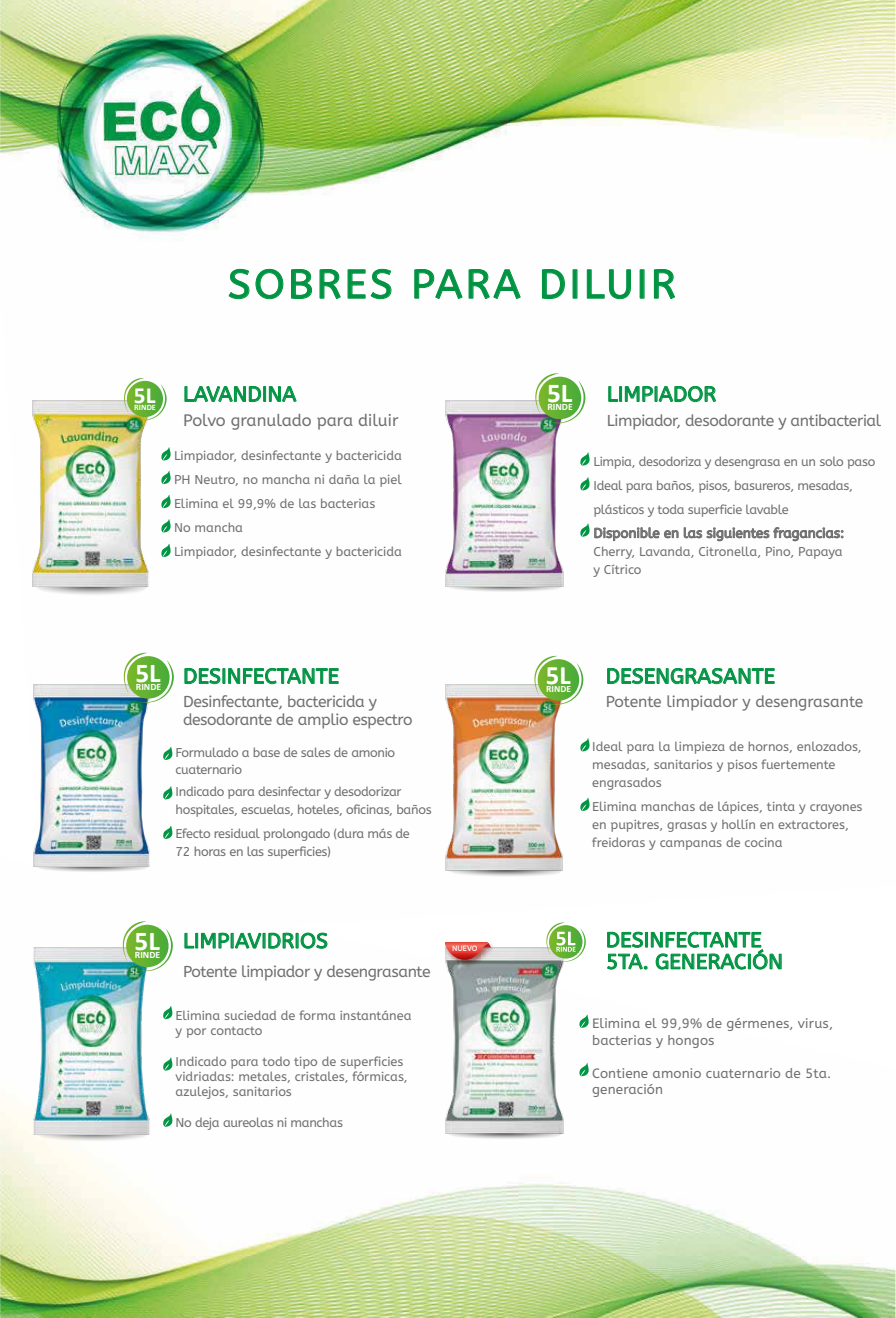
<style>
.page{position:relative;width:896px;height:1318px;background:#fff}
.page>*{position:absolute;margin:0;border:0;box-sizing:border-box;transform-origin:0 0}
.t1{font:40.5px "A Bee Zee";letter-spacing:.075em;color:#009442}
.t2{font:700 27.3px "Calibri";color:#fff}
.t3{font:700 26.7px "Calibri";color:#fff}
.t4{font:700 23.25px "Calibri";color:#fff}
.t5{font:21px/21.8px "A Bee Zee";color:#009442}
.t6{font:16.5px "A Bee Zee";letter-spacing:-.005em;color:#716f6f}
.t7{font:15.75px/18px "A Bee Zee";letter-spacing:-.025em;color:#716f6f}
.t8{font:15.75px "A Bee Zee";letter-spacing:-.005em;color:#716f6f}
.t9{font:13.5px/16.5px "A Bee Zee";letter-spacing:.01em;color:#716f6f}
.t10{font:12.75px/18px "A Bee Zee";letter-spacing:-.01em;color:#716f6f}
.t11{font:700 9.75px "Calibri";color:#fff}
.t12{font:700 9.45px "Calibri";color:#fff}
.t13{font:700 8.25px "Calibri";color:#fff}
.t14{font:600 7.65px "Montserrat";letter-spacing:-.005em;color:#fff;scale:.86 1}
</style>
<div class="page">
<img style="left:0;top:0;width:896px;height:1318px">
<svg style="left:228px;top:269px;width:55px;height:30px"></svg>
<svg style="left:291px;top:269px;width:21px;height:30px"></svg>
<svg style="left:319px;top:269px;width:22px;height:31px"></svg>
<svg style="left:347px;top:269px;width:45px;height:30px"></svg>
<svg style="left:414px;top:269px;width:107px;height:31px"></svg>
<svg style="left:541px;top:269px;width:24px;height:30px"></svg>
<svg style="left:586px;top:269px;width:45px;height:30px"></svg>
<svg style="left:653px;top:269px;width:22px;height:31px"></svg>
<svg style="left:35px;top:586px;width:112px;height:12px"></svg>
<svg style="left:446px;top:586px;width:116px;height:7px"></svg>
<svg style="left:35px;top:1134px;width:113px;height:9px"></svg>
<svg style="left:35px;top:866px;width:113px;height:7px"></svg>
<img style="left:25px;top:685px;width:132px;height:181px">
<svg style="left:123px;top:653px;width:51px;height:50px"></svg>
<img style="left:26px;top:947px;width:131px;height:187px">
<svg style="left:122px;top:921px;width:51px;height:50px"></svg>
<svg style="left:185px;top:386px;width:76px;height:16px"></svg>
<div style="left:263px;top:386px;width:3px;height:15px;border:1px solid #009442"></div>
<svg style="left:269px;top:386px;width:28px;height:16px"></svg>
<svg style="left:185px;top:668px;width:153px;height:16px"></svg>
<svg style="left:185px;top:933px;width:9px;height:15px"></svg>
<div style="left:195px;top:933px;width:3px;height:15px;border:1px solid #009442"></div>
<svg style="left:201px;top:932px;width:126px;height:17px"></svg>
<svg style="left:607px;top:668px;width:167px;height:16px"></svg>
<svg style="left:607px;top:932px;width:174px;height:37px"></svg>
<svg style="left:684px;top:527px;width:159px;height:14px"></svg>
<svg style="left:608px;top:386px;width:10px;height:16px"></svg>
<div style="left:619px;top:386px;width:3px;height:15px;border:1px solid #009442"></div>
<svg style="left:625px;top:386px;width:91px;height:16px"></svg>
<svg style="left:161px;top:447px;width:10px;height:14px"></svg>
<svg style="left:161px;top:471px;width:10px;height:13px"></svg>
<svg style="left:161px;top:495px;width:10px;height:13px"></svg>
<svg style="left:161px;top:519px;width:10px;height:13px"></svg>
<svg style="left:161px;top:544px;width:10px;height:13px"></svg>
<svg style="left:580px;top:452px;width:10px;height:14px"></svg>
<svg style="left:580px;top:477px;width:10px;height:13px"></svg>
<svg style="left:580px;top:523px;width:98px;height:18px"></svg>
<svg style="left:580px;top:738px;width:10px;height:13px"></svg>
<svg style="left:580px;top:797px;width:10px;height:14px"></svg>
<svg style="left:163px;top:746px;width:10px;height:14px"></svg>
<svg style="left:163px;top:786px;width:10px;height:13px"></svg>
<svg style="left:163px;top:825px;width:10px;height:14px"></svg>
<svg style="left:163px;top:1006px;width:10px;height:13px"></svg>
<svg style="left:163px;top:1057px;width:10px;height:13px"></svg>
<svg style="left:163px;top:1113px;width:10px;height:14px"></svg>
<svg style="left:579px;top:1014px;width:10px;height:14px"></svg>
<svg style="left:579px;top:1063px;width:10px;height:13px"></svg>
<img style="left:438px;top:947px;width:134px;height:186px">
<svg style="left:440px;top:938px;width:59px;height:33px"></svg>
<svg style="left:443px;top:942px;width:48px;height:17px"></svg>
<svg style="left:446px;top:1133px;width:116px;height:8px"></svg>
<svg style="left:546px;top:922px;width:40px;height:40px"></svg>
<img style="left:437px;top:684px;width:134px;height:186px">
<svg style="left:447px;top:870px;width:115px;height:8px"></svg>
<svg style="left:534px;top:656px;width:50px;height:49px"></svg>
<img style="left:437px;top:400px;width:134px;height:186px">
<svg style="left:535px;top:373px;width:51px;height:51px"></svg>
<img style="left:25px;top:400px;width:132px;height:186px">
<svg style="left:124px;top:378px;width:43px;height:43px"></svg>
<h1 class="t1" style="left:228px;top:261px;width:449px">SOBRES PARA DILUIR</h1>
<h3 class="t4" style="left:134px;top:378px;width:23px">5L</h3>
<p class="t13" style="left:134px;top:401px;width:23px">RINDE</p>
<h3 class="t5" style="left:183px;top:384px;width:115px">LAVANDINA</h3>
<p class="t6" style="left:183px;top:411px;width:217px">Polvo granulado para diluir</p>
<p class="t10" style="left:174px;top:443px;width:229px;line-height:24px">Limpiador, desinfectante y bactericida<br>PH Neutro, no mancha ni daña la piel<br>Elimina el 99,9% de las bacterias<br>No mancha<br>Limpiador, desinfectante y bactericida</p>
<h2 class="t2" style="left:547px;top:374px;width:27px">5L</h2>
<p class="t11" style="left:547px;top:400px;width:27px">RINDE</p>
<h3 class="t5" style="left:607px;top:384px;width:111px">LIMPIADOR</h3>
<p class="t7" style="left:607px;top:412px;width:276px">Limpiador, desodorante y antibacterial</p>
<p class="t10" style="left:593px;top:449px;width:283px;line-height:24px">Limpia, desodoriza y desengrasa en un solo paso<br>Ideal para baños, pisos, basureros, mesadas, plásticos y toda superficie lavable</p>
<p class="t9" style="left:593px;top:525px;width:252px">Disponible en las siguientes fragancias:</p>
<p class="t10" style="left:593px;top:542px;width:251px">Cherry, Lavanda, Citronella, Pino, Papaya y Cítrico</p>
<h2 class="t2" style="left:135px;top:653px;width:27px">5L</h2>
<p class="t11" style="left:136px;top:680px;width:27px">RINDE</p>
<h3 class="t5" style="left:183px;top:665px;width:157px">DESINFECTANTE</h3>
<p class="t7" style="left:183px;top:692px;width:231px">Desinfectante, bactericida y desodorante de amplio espectro</p>
<p class="t10" style="left:176px;top:744px;width:221px;line-height:16.5px">Formulado a base de sales de amonio cuaternario</p>
<p class="t10" style="left:176px;top:783px;width:257px">Indicado para desinfectar y desodorizar hospitales, escuelas, hoteles, oficinas, baños</p>
<p class="t10" style="left:176px;top:825px;width:236px">Efecto residual prolongado (dura más de<br>72 horas en las superficies)</p>
<h2 class="t2" style="left:134px;top:922px;width:27px">5L</h2>
<p class="t11" style="left:135px;top:948px;width:27px">RINDE</p>
<h3 class="t5" style="left:183px;top:930px;width:146px">LIMPIAVIDRIOS</h3>
<p class="t7" style="left:183px;top:963px;width:249px">Potente limpiador y desengrasante</p>
<p class="t10" style="left:176px;top:1008px;width:237px;line-height:15.3px">Elimina suciedad de forma instantánea y por contacto</p>
<p class="t10" style="left:176px;top:1054px;width:234px;line-height:15.3px">Indicado para todo tipo de superficies vidriadas: metales, cristales, fórmicas, azulejos, sanitarios</p>
<p class="t10" style="left:176px;top:1113px;width:169px">No deja aureolas ni manchas</p>
<p class="t14" style="left:452px;top:943px;width:31px">NUEVO</p>
<h3 class="t3" style="left:546px;top:656px;width:26px">5L</h3>
<p class="t12" style="left:546px;top:682px;width:26px">RINDE</p>
<h3 class="t5" style="left:606px;top:665px;width:171px">DESENGRASANTE</h3>
<p class="t8" style="left:605px;top:692px;width:259px">Potente limpiador y desengrasante</p>
<p class="t10" style="left:592px;top:737px;width:271px">Ideal para la limpieza de hornos, enlozados, mesadas, sanitarios y pisos fuertemente engrasados</p>
<p class="t10" style="left:592px;top:797px;width:272px">Elimina manchas de lápices, tinta y crayones en pupitres, grasas y hollín en extractores, freidoras y campanas de cocina</p>
<h3 class="t5" style="left:606px;top:929px;width:179px">DESINFECTANTE<br>5TA. GENERACIÓN</h3>
<p class="t9" style="left:592px;top:1015px;width:242px">Elimina el 99,9% de gérmenes, virus, bacterias y hongos</p>
<p class="t9" style="left:592px;top:1065px;width:240px">Contiene amonio cuaternario de 5ta. generación</p>
</div>
